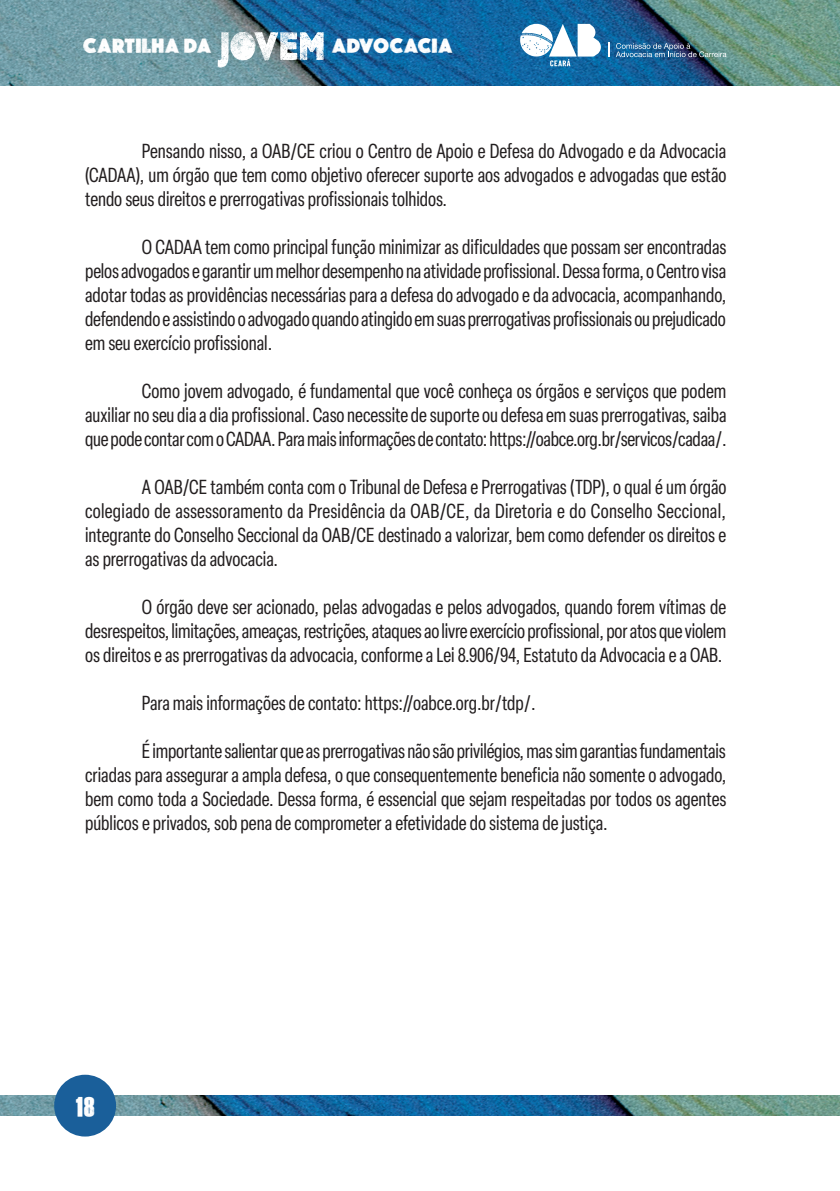
<style>
.page{position:relative;width:840px;height:1191px;background:#fff}
.page>*{position:absolute;margin:0;border:0;box-sizing:border-box;transform-origin:0 0}
.t1{font:condensed 20px/24px "Elza";color:#231f20;text-align:justify}
.t2{font:700 19.4px "ROADKINGPERSONALUSE";color:#fff}
.t3{font:19.4px "Dead Kansas";color:#fff}
</style>
<div class="page">
<img style="left:0;top:1095px;width:839px;height:20px">
<img style="left:0;top:0;width:839px;height:85px">
<div style="left:54px;top:1074px;width:62px;height:62px;background:#1a5f9a;border-radius:50%"></div>
<svg style="left:520px;top:24px;width:80px;height:42px"></svg>
<img style="left:615px;top:43px;width:111px;height:14px">
<svg style="left:608px;top:42px;width:1px;height:15px"></svg>
<svg style="left:217px;top:32px;width:106px;height:35px"></svg>
<p class="t2" style="left:83px;top:32px;width:130px">CARTILHA DA</p>
<p class="t2" style="left:331px;top:32px;width:123px">ADVOCACIA</p>
<p class="t1" style="left:85px;top:138px;width:642px;text-indent:57px">Pensando nisso, a OAB/CE criou o Centro de Apoio e Defesa do Advogado e da Advocacia (CADAA), um órgão que tem como objetivo oferecer suporte aos advogados e advogadas que estão tendo seus direitos e prerrogativas profissionais tolhidos.</p>
<p class="t1" style="left:85px;top:234px;width:642px;text-indent:57px">O CADAA tem como principal função minimizar as dificuldades que possam ser encontradas pelos advogados e garantir um melhor desempenho na atividade profissional. Dessa forma, o Centro visa adotar todas as providências necessárias para a defesa do advogado e da advocacia, acompanhando, defendendo e assistindo o advogado quando atingido em suas prerrogativas profissionais ou prejudicado em seu exercício profissional.</p>
<p class="t1" style="left:85px;top:378px;width:643px;text-indent:57px">Como jovem advogado, é fundamental que você conheça os órgãos e serviços que podem auxiliar no seu dia a dia profissional. Caso necessite de suporte ou defesa em suas prerrogativas, saiba que pode contar com o CADAA. Para mais informações de contato: https://oabce.org.br/servicos/cadaa/.</p>
<p class="t1" style="left:85px;top:474px;width:642px;text-indent:57px">A OAB/CE também conta com o Tribunal de Defesa e Prerrogativas (TDP), o qual é um órgão colegiado de assessoramento da Presidência da OAB/CE, da Diretoria e do Conselho Seccional, integrante do Conselho Seccional da OAB/CE destinado a valorizar, bem como defender os direitos e as prerrogativas da advocacia.</p>
<p class="t1" style="left:85px;top:594px;width:642px;text-indent:57px">O órgão deve ser acionado, pelas advogadas e pelos advogados, quando forem vítimas de desrespeitos, limitações, ameaças, restrições, ataques ao livre exercício profissional, por atos que violem os direitos e as prerrogativas da advocacia, conforme a Lei 8.906/94, Estatuto da Advocacia e a OAB.</p>
<p class="t1" style="left:142px;top:690px;width:395px">Para mais informações de contato: https://oabce.org.br/tdp/.</p>
<p class="t1" style="left:85px;top:738px;width:642px;text-indent:57px">É importante salientar que as prerrogativas não são privilégios, mas sim garantias fundamentais criadas para assegurar a ampla defesa, o que consequentemente beneficia não somente o advogado, bem como toda a Sociedade. Dessa forma, é essencial que sejam respeitadas por todos os agentes públicos e privados, sob pena de comprometer a efetividade do sistema de justiça.</p>
<p class="t3" style="left:75px;top:1096px;width:21px">18</p>
</div>
